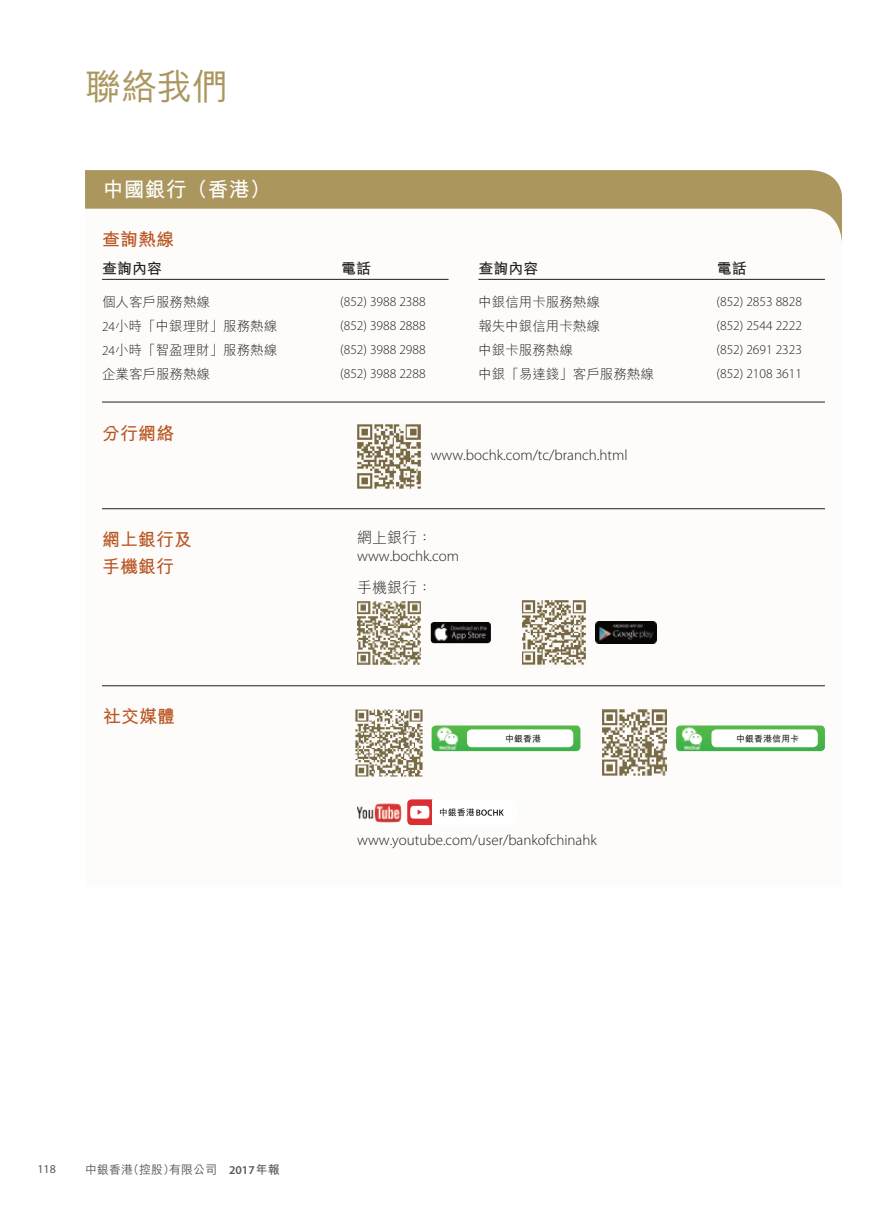
<style>
.page{position:relative;width:893px;height:1212px;background:#fff}
.page>*{position:absolute;margin:0;border:0;box-sizing:border-box;transform-origin:0 0}
.t1{font:500 36px "M Hei HK";color:#ab975e}
.t2{font:700 21px "M Hei HK";color:#fff}
.t3{font:700 18px/27px "M Hei HK";color:#b95521}
.t4{font:300 15px "Myriad Pro";color:#231f20}
.t5{font:700 15px "M Hei HK";color:#231f20}
.t6{font:300 15px "M Hei HK";color:#231f20}
.t7{font:300 13.5px "Myriad Pro";color:#231f20}
.t8{font:300 13.5px "M Hei HK";color:#231f20}
.t9{font:500 12px "M Hei HK";color:#57585a}
.t10{font:12px "Myriad Pro";color:#57585a}
.t11{font:700 9px "M Hei HK";color:#231f20}
.s1{font-family:"Myriad Pro"}
.s2{font-family:"Myriad Pro";font-weight:600}
.s3{font-weight:700}
</style>
<div class="page">
<div style="left:85px;top:193px;width:757px;height:694px;background:#fdfcfa"></div>
<img style="left:357px;top:601px;width:64px;height:64px">
<img style="left:603px;top:709px;width:63px;height:67px">
<img style="left:522px;top:601px;width:64px;height:64px">
<img style="left:595px;top:622px;width:61px;height:21px">
<img style="left:431px;top:622px;width:60px;height:21px">
<img style="left:357px;top:424px;width:64px;height:65px">
<svg style="left:676px;top:725px;width:149px;height:26px"></svg>
<img style="left:680px;top:727px;width:24px;height:23px">
<div style="left:711px;top:729px;width:107px;height:18px;background:#fff;border-radius:5px"></div>
<svg style="left:432px;top:725px;width:148px;height:26px"></svg>
<img style="left:436px;top:727px;width:23px;height:23px">
<div style="left:467px;top:729px;width:106px;height:18px;background:#fff;border-radius:5px"></div>
<img style="left:357px;top:803px;width:44px;height:20px">
<div style="left:407px;top:799px;width:25px;height:26px;background:#da2f32"></div>
<svg style="left:410px;top:799px;width:94px;height:26px"></svg>
<svg style="left:85px;top:170px;width:757px;height:71px;fill:#ab975e"></svg>
<hr style="left:102px;top:402px;width:723px;height:1px;background:#231f20">
<hr style="left:102px;top:508px;width:723px;height:1px;background:#231f20">
<hr style="left:102px;top:685px;width:723px;height:1px;background:#231f20">
<img style="left:355px;top:709px;width:68px;height:68px">
<hr style="left:102px;top:279px;width:347px;height:1px;background:#231f20">
<hr style="left:478px;top:279px;width:347px;height:1px;background:#231f20">
<h1 class="t1" style="left:85px;top:61px;width:144px">聯絡我們</h1>
<h2 class="t2" style="left:103px;top:174px;width:169px">中國銀行（香港）</h2>
<h3 class="t3" style="left:102px;top:224px;width:73px">查詢熱線</h3>
<p class="t5" style="left:102px;top:258px;width:61px">查詢內容</p>
<p class="t5" style="left:341px;top:258px;width:31px">電話</p>
<p class="t5" style="left:478px;top:258px;width:61px">查詢內容</p>
<p class="t5" style="left:717px;top:258px;width:31px">電話</p>
<p class="t8" style="left:102px;top:292px;width:109px">個人客戶服務熱線</p>
<p class="t7" style="left:340px;top:294px;width:87px">(852) 3988 2388</p>
<p class="t8" style="left:102px;top:316px;width:177px"><span class="s1">24</span>小時「中銀理財」服務熱線</p>
<p class="t7" style="left:340px;top:318px;width:87px">(852) 3988 2888</p>
<p class="t8" style="left:102px;top:340px;width:177px"><span class="s1">24</span>小時「智盈理財」服務熱線</p>
<p class="t7" style="left:340px;top:342px;width:87px">(852) 3988 2988</p>
<p class="t8" style="left:102px;top:364px;width:109px">企業客戶服務熱線</p>
<p class="t7" style="left:340px;top:366px;width:87px">(852) 3988 2288</p>
<h3 class="t3" style="left:102px;top:418px;width:73px">分行網絡</h3>
<p class="t8" style="left:478px;top:292px;width:123px">中銀信用卡服務熱線</p>
<p class="t7" style="left:716px;top:294px;width:87px">(852) 2853 8828</p>
<p class="t8" style="left:478px;top:316px;width:123px">報失中銀信用卡熱線</p>
<p class="t7" style="left:716px;top:318px;width:87px">(852) 2544 2222</p>
<p class="t8" style="left:478px;top:340px;width:96px">中銀卡服務熱線</p>
<p class="t7" style="left:716px;top:342px;width:87px">(852) 2691 2323</p>
<p class="t8" style="left:478px;top:364px;width:177px">中銀「易達錢」客戶服務熱線</p>
<p class="t7" style="left:716px;top:366px;width:87px">(852) 2108 3611</p>
<h3 class="t3" style="left:102px;top:525px;width:92px">網上銀行及手機銀行</h3>
<h3 class="t3" style="left:103px;top:702px;width:73px">社交媒體</h3>
<p class="t4" style="left:431px;top:447px;width:198px">www.bochk.com/tc/branch.html</p>
<p class="t6" style="left:357px;top:527px;width:76px">網上銀行：</p>
<p class="t4" style="left:357px;top:548px;width:104px">www.bochk.com</p>
<p class="t6" style="left:357px;top:576px;width:76px">手機銀行：</p>
<p class="t11" style="left:505px;top:732px;width:37px">中銀香港</p>
<p class="t11" style="left:736px;top:732px;width:64px">中銀香港信用卡</p>
<p class="t4" style="left:357px;top:831px;width:241px">www.youtube.com/user/bankofchinahk</p>
<p class="t10" style="left:37px;top:1161px;width:20px">118</p>
<p class="t9" style="left:85px;top:1160px;width:196px">中銀香港（控股）有限公司 <span class="s2">2017</span><span class="s3">年報</span></p>
</div>
